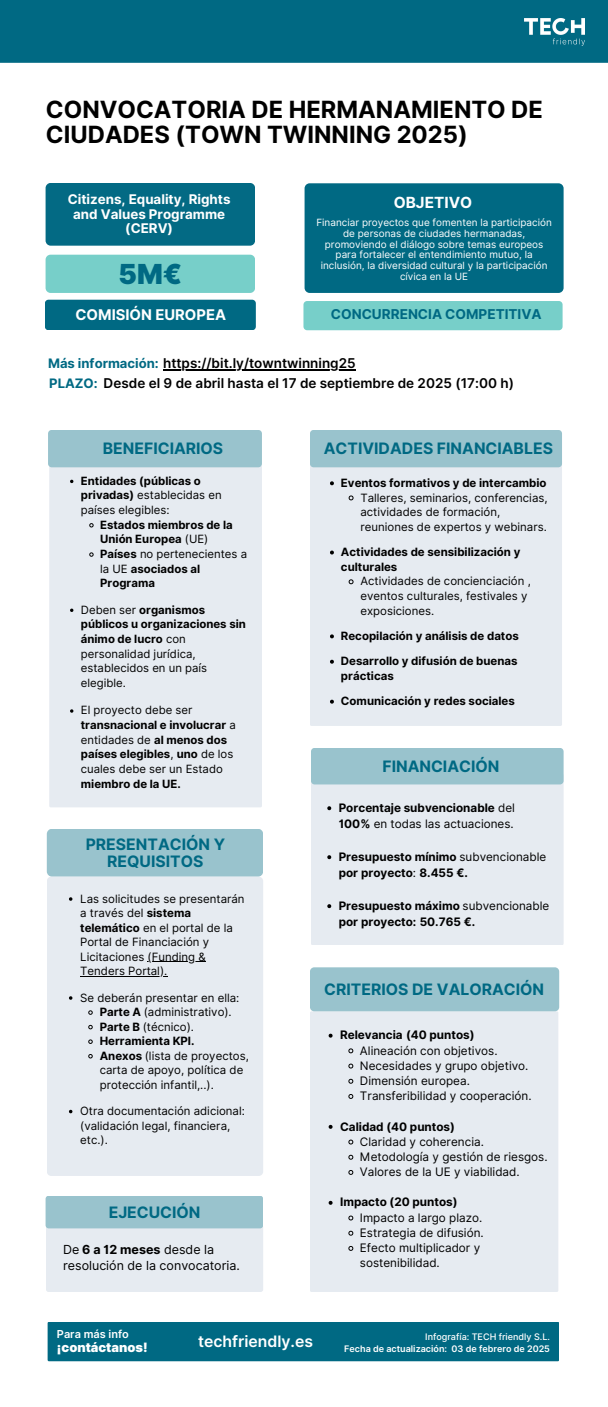
<style>
.page{position:relative;width:608px;height:1407px;background:#fff}
.page>*{position:absolute;margin:0;border:0;box-sizing:border-box;transform-origin:0 0}
.t1{font:900 27.6px "Inter";color:#006983}
.t2{font:700 23.7px/25.9px "Inter";color:#000}
.t3{font:700 15.75px/16.9px "Inter";color:#006983;text-align:center}
.t4{font:600 15.75px "Inter";color:#fff}
.t5{font:700 15.38px "Inter";color:#fff}
.t6{font:700 14.77px "Inter";color:#fff}
.t7{font:700 13.58px "Inter";color:#006983}
.t8{font:600 13.5px "Inter";color:#000}
.t9{font:700 13.35px/14.6px "Inter";color:#fff;text-align:center}
.t10{font:900 12.83px "Inter";color:#fff}
.t11{font:12.45px/16.4px "Inter";color:#000}
.t12{font:11.7px/15.1px "Inter";color:#000}
.t13{font:700 11.7px/16.4px "Inter";color:#000}
.t14{font:11.4px/14.5px "Inter";color:#000}
.t15{font:700 11.4px/14.6px "Inter";color:#000}
.t16{font:700 11.32px/14.6px "Inter";color:#000}
.t17{font:11.32px/14.6px "Inter";color:#000}
.t18{font:600 10.95px "Inter";color:#fff}
.t19{font:9.9px/10.6px "Inter";color:#fff;text-align:center}
.t20{font:600 9px "Inter";color:#fff}
.t21{font:500 9px "Inter";color:#fff}
.s1{font-weight:700;font-size:13.05px;color:#006983}
.s2{font-weight:700}
.s3{font-weight:400}
</style>
<div class="page">
<div style="left:0;top:0;width:608px;height:63px;background:#006983"></div>
<div style="left:48px;top:1321px;width:511px;height:40px;background:#006983"></div>
<img style="left:524px;top:18px;width:60px;height:28px">
<div style="left:49px;top:465px;width:213px;height:342px;background:#e6ebf1"></div>
<div style="left:48px;top:430px;width:214px;height:37px;background:#99c3cd;border-radius:4px"></div>
<div style="left:310px;top:460px;width:252px;height:266px;background:#e6ebf1"></div>
<div style="left:310px;top:430px;width:252px;height:37px;background:#99c3cd;border-radius:4px"></div>
<div style="left:311px;top:773px;width:252px;height:172px;background:#e6ebf1"></div>
<div style="left:311px;top:747px;width:252px;height:37px;background:#99c3cd;border-radius:4px"></div>
<div style="left:46px;top:1224px;width:217px;height:67px;background:#e6ebf1;border-radius:2px"></div>
<div style="left:46px;top:1195px;width:217px;height:33px;background:#99c3cd;border-radius:3px"></div>
<div style="left:310px;top:1011px;width:248px;height:280px;background:#e6ebf1"></div>
<div style="left:310px;top:967px;width:249px;height:44px;background:#99c3cd;border-radius:4px"></div>
<div style="left:47px;top:828px;width:216px;height:48px;background:#99c3cd;border-radius:5px"></div>
<svg style="left:89px;top:523px;width:5px;height:4px"></svg>
<svg style="left:89px;top:552px;width:5px;height:5px"></svg>
<svg style="left:70px;top:608px;width:3px;height:4px"></svg>
<svg style="left:330px;top:481px;width:4px;height:4px"></svg>
<svg style="left:348px;top:495px;width:5px;height:5px"></svg>
<svg style="left:330px;top:550px;width:4px;height:4px"></svg>
<svg style="left:348px;top:579px;width:5px;height:5px"></svg>
<svg style="left:330px;top:634px;width:4px;height:4px"></svg>
<svg style="left:330px;top:659px;width:4px;height:4px"></svg>
<svg style="left:330px;top:699px;width:4px;height:4px"></svg>
<svg style="left:327px;top:806px;width:4px;height:4px"></svg>
<svg style="left:327px;top:855px;width:4px;height:4px"></svg>
<svg style="left:327px;top:904px;width:4px;height:4px"></svg>
<svg style="left:328px;top:1033px;width:4px;height:4px"></svg>
<svg style="left:348px;top:1048px;width:5px;height:5px"></svg>
<svg style="left:348px;top:1063px;width:5px;height:5px"></svg>
<svg style="left:348px;top:1078px;width:5px;height:5px"></svg>
<svg style="left:348px;top:1094px;width:5px;height:5px"></svg>
<svg style="left:328px;top:1124px;width:4px;height:4px"></svg>
<svg style="left:348px;top:1139px;width:5px;height:5px"></svg>
<svg style="left:348px;top:1154px;width:5px;height:5px"></svg>
<svg style="left:348px;top:1170px;width:5px;height:4px"></svg>
<svg style="left:328px;top:1200px;width:4px;height:4px"></svg>
<svg style="left:348px;top:1215px;width:5px;height:5px"></svg>
<svg style="left:348px;top:1230px;width:5px;height:5px"></svg>
<svg style="left:348px;top:1246px;width:5px;height:4px"></svg>
<div style="left:46px;top:183px;width:209px;height:63px;background:#006983;border-radius:5px"></div>
<div style="left:304px;top:183px;width:259px;height:110px;background:#006983;border-radius:5px"></div>
<div style="left:46px;top:255px;width:209px;height:38px;background:#77cfc9;border-radius:5px"></div>
<div style="left:45px;top:300px;width:211px;height:30px;background:#006983;border-radius:4px"></div>
<div style="left:303px;top:301px;width:259px;height:29px;background:#77cfc9;border-radius:4px"></div>
<hr style="left:163px;top:369px;width:192px;height:1px;background:#000">
<div style="left:47px;top:876px;width:216px;height:299px;background:#e6ebf1;border-radius:4px"></div>
<hr style="left:147px;top:961px;width:59px;height:1px;background:#000">
<hr style="left:80px;top:975px;width:87px;height:1px;background:#000">
<svg style="left:88px;top:1010px;width:5px;height:4px"></svg>
<svg style="left:88px;top:1024px;width:5px;height:5px"></svg>
<svg style="left:88px;top:1039px;width:5px;height:5px"></svg>
<svg style="left:88px;top:1054px;width:5px;height:4px"></svg>
<p class="t2" style="left:46px;top:96px;width:498px">CONVOCATORIA DE HERMANAMIENTO DE<br>CIUDADES (TOWN TWINNING 2025)</p>
<p class="t9" style="left:68px;top:192px;width:164px">Citizens, Equality, Rights and Values Programme (CERV)</p>
<p class="t1" style="left:118px;top:257px;width:65px">5M€</p>
<p class="t6" style="left:75px;top:306px;width:152px">COMISIÓN EUROPEA</p>
<p class="t5" style="left:393px;top:193px;width:80px">OBJETIVO</p>
<p class="t19" style="left:316px;top:217px;width:237px">Financiar proyectos que fomenten la participación de personas de ciudades hermanadas, promoviendo el diálogo sobre temas europeos para fortalecer el entendimiento mutuo, la inclusión, la diversidad cultural y la participación cívica en la UE</p>
<p class="t7" style="left:331px;top:306px;width:212px">CONCURRENCIA COMPETITIVA</p>
<h3 class="t8" style="left:48px;top:355px;width:309px"><span class="s1">Más información:</span> https://bit.ly/towntwinning25</h3>
<p class="t8" style="left:49px;top:375px;width:466px"><span class="s1">PLAZO:</span> Desde el 9 de abril hasta el 17 de septiembre de 2025 (17:00 h)</p>
<p class="t3" style="left:103px;top:440px;width:122px">BENEFICIARIOS</p>
<h5 class="t17" style="left:81px;top:473px;width:142px"><span class="s2">Entidades (públicas o privadas)</span> establecidas en países elegibles:</h5>
<h6 class="t16" style="left:100px;top:517px;width:134px">Estados miembros de la<br>Unión Europea <span class="s3">(UE)</span></h6>
<h6 class="t16" style="left:100px;top:546px;width:148px">Países <span class="s3">no pertenecientes a la UE</span> asociados al<br>Programa</h6>
<h6 class="t17" style="left:81px;top:602px;width:166px">Deben ser <span class="s2">organismos públicos u organizaciones sin ánimo de lucro</span> con personalidad jurídica, establecidos en un país elegible.</h6>
<h5 class="t16" style="left:81px;top:703px;width:156px"><span class="s3">El proyecto debe ser </span>transnacional e involucrar <span class="s3">a entidades de</span> al menos dos países elegibles<span class="s3">,</span> uno <span class="s3">de los cuales debe ser un Estado </span>miembro de la UE.</h5>
<h3 class="t3" style="left:86px;top:835px;width:141px">PRESENTACIÓN Y<br>REQUISITOS</h3>
<p class="t14" style="left:80px;top:891px;width:166px">Las solicitudes se presentarán a través del <span class="s2">sistema telemático</span> en el portal de la<br>Portal de Financiación y<br>Licitaciones (Funding &amp;</p>
<p class="t14" style="left:80px;top:963px;width:88px">Tenders Portal).</p>
<p class="t14" style="left:100px;top:990px;width:151px;text-indent:-19px">Se deberán presentar en ella:<br><span class="s2">Parte A</span> (administrativo).<br><span class="s2">Parte B</span> (técnico).<br><span class="s2">Herramienta KPI.<br>Anexos</span> (lista de proyectos,</p>
<p class="t14" style="left:100px;top:1062px;width:145px">carta de apoyo, política de protección infantil,..).</p>
<p class="t14" style="left:80px;top:1103px;width:166px">Otra documentación adicional: (validación legal, financiera,</p>
<h6 class="t14" style="left:80px;top:1132px;width:29px">etc.).</h6>
<h3 class="t3" style="left:109px;top:1203px;width:93px">EJECUCIÓN</h3>
<p class="t11" style="left:63px;top:1240px;width:178px">De <span class="s2">6 a 12 meses</span> desde la resolución de la convocatoria.</p>
<p class="t3" style="left:324px;top:440px;width:230px">ACTIVIDADES FINANCIABLES</p>
<h3 class="t15" style="left:341px;top:475px;width:207px">Eventos formativos y de intercambio</h3>
<p class="t14" style="left:360px;top:490px;width:189px">Talleres, seminarios, conferencias, actividades de formación, reuniones de expertos y webinars.</p>
<p class="t15" style="left:341px;top:544px;width:181px">Actividades de sensibilización y culturales</p>
<p class="t14" style="left:360px;top:574px;width:172px">Actividades de concienciación , eventos culturales, festivales y exposiciones.</p>
<p class="t15" style="left:341px;top:628px;width:179px">Recopilación y análisis de datos</p>
<p class="t15" style="left:341px;top:654px;width:178px">Desarrollo y difusión de buenas prácticas</p>
<h3 class="t15" style="left:341px;top:694px;width:175px">Comunicación y redes sociales</h3>
<p class="t3" style="left:382px;top:757px;width:118px">FINANCIACIÓN</p>
<p class="t13" style="left:338px;top:799px;width:178px">Porcentaje subvencionable <span class="s3">del<br></span>100% <span class="s3">en todas las actuaciones.</span></p>
<p class="t13" style="left:338px;top:848px;width:209px">Presupuesto mínimo <span class="s3">subvencionable </span>por proyecto<span class="s3">:</span> 8.455 €.</p>
<p class="t13" style="left:338px;top:897px;width:212px">Presupuesto máximo <span class="s3">subvencionable </span>por proyecto: 50.765 €.</p>
<h3 class="t3" style="left:324px;top:980px;width:221px">CRITERIOS DE VALORACIÓN</h3>
<p class="t13" style="left:340px;top:1026px;width:136px">Relevancia (40 puntos)</p>
<p class="t12" style="left:360px;top:1042px;width:139px">Alineación con objetivos.</p>
<p class="t12" style="left:360px;top:1057px;width:170px">Necesidades y grupo objetivo.</p>
<p class="t12" style="left:360px;top:1073px;width:111px">Dimensión europea.</p>
<p class="t12" style="left:360px;top:1088px;width:173px">Transferibilidad y cooperación.</p>
<p class="t13" style="left:340px;top:1117px;width:116px">Calidad (40 puntos)</p>
<h3 class="t12" style="left:360px;top:1133px;width:125px">Claridad y coherencia.</h3>
<p class="t12" style="left:360px;top:1148px;width:189px">Metodología y gestión de riesgos.</p>
<p class="t12" style="left:360px;top:1164px;width:161px">Valores de la UE y viabilidad.</p>
<p class="t13" style="left:340px;top:1193px;width:119px">Impacto (20 puntos)</p>
<h3 class="t12" style="left:360px;top:1209px;width:124px">Impacto a largo plazo.</h3>
<p class="t12" style="left:360px;top:1224px;width:125px">Estrategia de difusión.</p>
<p class="t12" style="left:360px;top:1240px;width:122px">Efecto multiplicador y sostenibilidad.</p>
<h6 class="t18" style="left:57px;top:1327px;width:73px">Para más info</h6>
<h6 class="t10" style="left:57px;top:1338px;width:92px">¡contáctanos!</h6>
<h1 class="t4" style="left:198px;top:1331px;width:116px">techfriendly.es</h1>
<p class="t21" style="left:425px;top:1330px;width:126px">Infografía: TECH friendly S.L.</p>
<h2 class="t20" style="left:344px;top:1342px;width:207px">Fecha de actualización: 03 de febrero de 2025</h2>
</div>
